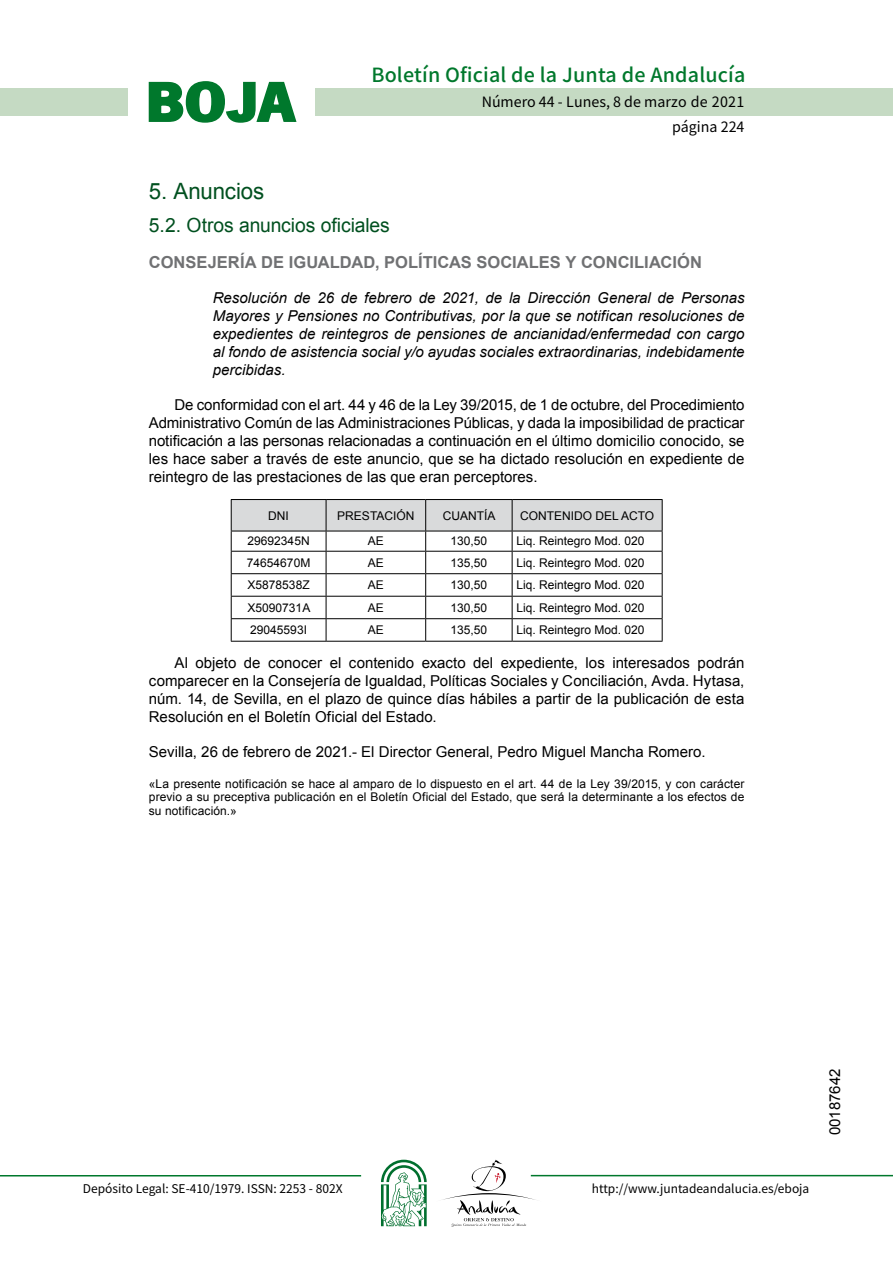
<style>
.page{position:relative;width:893px;height:1263px;background:#fff}
.page>*{position:absolute;margin:0;border:0;box-sizing:border-box;transform-origin:0 0}
.t1{font:700 57.75px "News Got T";color:#00782c;scale:1.14 1}
.t2{font:22.5px "Arial";letter-spacing:-.005em;color:#00501f}
.t3{font:500 19.5px "Noto Sans HK";letter-spacing:.01em;color:#00782c}
.t4{font:19.5px "Arial";letter-spacing:-.005em;color:#00501f}
.t5{font:700 16.5px "Arial";color:#707173}
.t6{font:15px/18px "Arial";color:#000;text-align:justify}
.t7{font:italic 15px/18px "Arial";color:#000;text-align:justify}
.t8{font:14.25px/24.5px "Noto Sans HK";color:#000;text-align:right}
.t9{font:12px/13.5px "Arial";color:#000;text-align:justify}
.t10{font:12px "Noto Sans HK";color:#000}
</style>
<div class="page">
<div style="left:315px;top:88px;width:577px;height:28px;background:#c5dac3"></div>
<div style="left:0;top:88px;width:128px;height:28px;background:#c5dac3"></div>
<hr style="left:0;top:1175px;width:361px;height:2px;background:#00782c">
<hr style="left:531px;top:1175px;width:361px;height:1px;background:#00782c">
<svg style="left:148px;top:81px;width:149px;height:42px"></svg>
<svg style="left:442px;top:1160px;width:100px;height:67px"></svg>
<svg style="left:381px;top:1160px;width:45px;height:66px"></svg>
<hr style="left:231px;top:499px;width:95px;height:1px;background:#000">
<hr style="left:326px;top:499px;width:99px;height:1px;background:#000">
<hr style="left:425px;top:499px;width:87px;height:1px;background:#000">
<hr style="left:512px;top:499px;width:150px;height:1px;background:#000">
<svg style="left:231px;top:500px;width:431px;height:141px"></svg>
<hr style="left:231px;top:641px;width:95px;height:1px;background:#000">
<hr style="left:326px;top:641px;width:99px;height:1px;background:#000">
<hr style="left:425px;top:641px;width:87px;height:1px;background:#000">
<hr style="left:512px;top:641px;width:150px;height:1px;background:#000">
<h1 class="t1" style="left:145px;top:68px;width:133px">BOJA</h1>
<h3 class="t3" style="left:371px;top:64px;width:375px">Boletín Oficial de la Junta de Andalucía</h3>
<p class="t8" style="left:481px;top:90px;width:264px">Número 44 - Lunes, 8 de marzo de 2021 página 224</p>
<h2 class="t2" style="left:149px;top:177px;width:117px">5. Anuncios</h2>
<h3 class="t4" style="left:149px;top:212px;width:242px">5.2. Otros anuncios oficiales</h3>
<p class="t5" style="left:149px;top:251px;width:554px">CONSEJERÍA DE IGUALDAD, POLÍTICAS SOCIALES Y CONCI LIACIÓN</p>
<p class="t7" style="left:213px;top:289px;width:533px">Resolución de 26 de febrero de 2021, de la Dirección General de Personas Mayores y Pensiones no Contributivas, por la que se notifican resoluciones de expedientes de reintegros de pensiones de ancianidad/enfermedad con cargo al fondo de asistencia social y/o ayudas sociales extraordinarias, indebidamente percibidas.</p>
<p class="t6" style="left:149px;top:396px;width:597px;text-indent:26px">De conformidad con el art. 44 y 46 de la Ley 39/2015, de 1 de octubre, del Procedimiento Administrativo Común de las Administraciones Públicas, y dada la imposibilidad de practicar notificación a las personas relacionadas a continuación en el último domicilio conocido, se les hace saber a través de este anuncio, que se ha dictado resolución en expediente de reintegro de las prestaciones de las que eran perceptores.</p>
<p class="t9" style="left:268px;top:509px;width:22px">DNI</p>
<p class="t9" style="left:337px;top:509px;width:79px">PRESTACIÓN</p>
<p class="t9" style="left:443px;top:509px;width:54px">CUANTÍA</p>
<p class="t9" style="left:520px;top:509px;width:136px">CONTENIDO DEL ACTO</p>
<p class="t9" style="left:247px;top:535px;width:64px">29692345N</p>
<p class="t9" style="left:368px;top:535px;width:18px">AE</p>
<p class="t9" style="left:450px;top:535px;width:38px">130,50</p>
<p class="t9" style="left:516px;top:535px;width:130px">Liq. Reintegro Mod. 020</p>
<p class="t9" style="left:247px;top:556px;width:65px">74654670M</p>
<p class="t9" style="left:368px;top:556px;width:18px">AE</p>
<p class="t9" style="left:450px;top:556px;width:38px">135,50</p>
<p class="t9" style="left:516px;top:556px;width:130px">Liq. Reintegro Mod. 020</p>
<p class="t9" style="left:247px;top:578px;width:64px">X5878538Z</p>
<p class="t9" style="left:368px;top:578px;width:18px">AE</p>
<p class="t9" style="left:450px;top:578px;width:38px">130,50</p>
<p class="t9" style="left:516px;top:578px;width:130px">Liq. Reintegro Mod. 020</p>
<p class="t9" style="left:247px;top:601px;width:64px">X5090731A</p>
<p class="t9" style="left:368px;top:601px;width:18px">AE</p>
<p class="t9" style="left:450px;top:601px;width:38px">130,50</p>
<p class="t9" style="left:516px;top:601px;width:130px">Liq. Reintegro Mod. 020</p>
<p class="t9" style="left:250px;top:623px;width:58px">29045593I</p>
<p class="t9" style="left:368px;top:623px;width:18px">AE</p>
<p class="t9" style="left:450px;top:623px;width:38px">135,50</p>
<p class="t9" style="left:516px;top:623px;width:130px">Liq. Reintegro Mod. 020</p>
<p class="t6" style="left:149px;top:654px;width:597px;text-indent:26px">Al objeto de conocer el contenido exacto del expediente, los interesados podrán comparecer en la Consejería de Igualdad, Políticas Sociales y Conciliación, Avda. Hytasa, núm. 14, de Sevilla, en el plazo de quince días hábiles a partir de la publicación de esta Resolución en el Boletín Oficial del Estado.</p>
<p class="t6" style="left:149px;top:743px;width:558px">Sevilla, 26 de febrero de 2021.- El Director General, Pedro Miguel Mancha Romero.</p>
<p class="t9" style="left:149px;top:777px;width:597px">«La presente notificación se hace al amparo de lo dispuesto en el art. 44 de la Ley 39/2015, y con carácter previo a su preceptiva publicación en el Boletín Oficial del Estado, que será la determinante a los efectos de su notificación.»</p>
<p class="t10" style="left:83px;top:1181px;width:261px">Depósito Legal: SE-410/1979. ISSN: 2253 - 802X</p>
<p class="t10" style="left:592px;top:1181px;width:219px">http://www.juntadeandalucia.es/eboja</p>
<p class="t6" style="left:826px;top:1135px;width:68px;rotate:-90deg">00187642</p>
</div>
